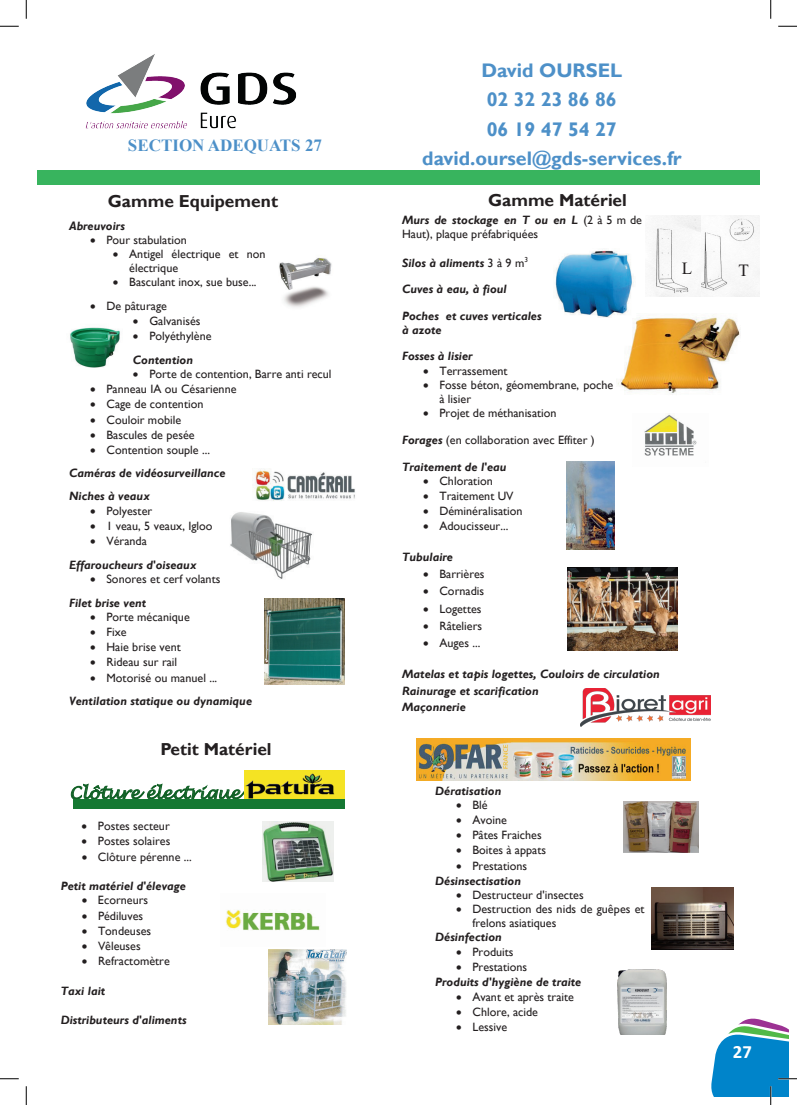
<style>
.page{position:relative;width:797px;height:1105px;background:#fff}
.page>*{position:absolute;margin:0;border:0;box-sizing:border-box;transform-origin:0 0}
.t1{font:700 19.62px/29.4px "Gill Sans";color:#4d90c8;text-align:center}
.t2{font:700 18.75px "Calibri";color:#fff}
.t3{font:700 17.38px "Gill Sans";color:#231f20}
.t4{font:italic 17px "Lucida Handwriting";color:#106025}
.t5{font:700 17px "Times New Roman";color:#4d90c8}
.t6{font:17px "Times New Roman";color:#231f20}
.t7{font:12.12px/14.1px "Gill Sans";color:#231f20}
.t8{font:italic 700 12.12px/26.4px "Gill Sans";color:#231f20}
.s1{font-weight:700;font-style:italic}
.s2{font-weight:400;font-style:normal}
</style>
<div class="page">
<div style="left:37px;top:171px;width:722px;height:14px;background:#38b45e"></div>
<img style="left:265px;top:598px;width:80px;height:86px">
<img style="left:580px;top:688px;width:131px;height:39px">
<img style="left:230px;top:512px;width:82px;height:67px">
<img style="left:70px;top:327px;width:50px;height:40px">
<img style="left:618px;top:314px;width:122px;height:79px">
<img style="left:555px;top:250px;width:80px;height:68px">
<img style="left:700px;top:215px;width:59px;height:81px">
<img style="left:651px;top:215px;width:49px;height:82px">
<img style="left:566px;top:462px;width:48px;height:88px">
<svg style="left:71px;top:783px;width:174px;height:16px"></svg>
<img style="left:245px;top:770px;width:100px;height:29px">
<div style="left:73px;top:799px;width:272px;height:10px;background:#157832"></div>
<img style="left:268px;top:950px;width:79px;height:75px">
<img style="left:254px;top:469px;width:101px;height:32px">
<img style="left:416px;top:738px;width:275px;height:42px">
<img style="left:617px;top:970px;width:50px;height:64px">
<img style="left:644px;top:414px;width:53px;height:42px">
<img style="left:263px;top:821px;width:70px;height:60px">
<img style="left:568px;top:568px;width:109px;height:82px">
<img style="left:651px;top:888px;width:82px;height:62px">
<img style="left:279px;top:257px;width:53px;height:51px">
<img style="left:85px;top:54px;width:212px;height:75px">
<img style="left:226px;top:910px;width:94px;height:21px">
<img style="left:623px;top:801px;width:75px;height:51px">
<svg style="left:0;top:25px;width:19px;height:2px"></svg>
<svg style="left:778px;top:25px;width:19px;height:2px"></svg>
<svg style="left:0;top:1078px;width:19px;height:1px"></svg>
<svg style="left:25px;top:0;width:2px;height:19px"></svg>
<svg style="left:25px;top:1086px;width:2px;height:19px"></svg>
<svg style="left:770px;top:0;width:1px;height:19px"></svg>
<svg style="left:711px;top:1018px;width:86px;height:87px"></svg>
<h3 class="t5" style="left:128px;top:133px;width:196px">SECTION ADEQUATS 27</h3>
<h3 class="t3" style="left:108px;top:191px;width:172px">Gamme Equipement</h3>
<p class="t8" style="left:69px;top:213px;width:57px">Abreuvoirs</p>
<p class="t7" style="left:90px;top:233px;width:98px">• Pour stabulation</p>
<p class="t7" style="left:129px;top:247px;width:138px;text-indent:-16px">• Antigel électrique et non électrique</p>
<p class="t7" style="left:113px;top:275px;width:145px">• Basculant inox, sue buse...</p>
<p class="t7" style="left:90px;top:299px;width:78px">• De pâturage</p>
<p class="t7" style="left:133px;top:314px;width:69px">• Galvanisés</p>
<p class="t7" style="left:133px;top:324px;width:80px;line-height:23.6px">• Polyéthylène<br><span class="s1">Contention</span></p>
<p class="t7" style="left:133px;top:367px;width:200px">• Porte de contention, Barre anti recul</p>
<p class="t7" style="left:90px;top:382px;width:148px">• Panneau IA ou Césarienne</p>
<p class="t7" style="left:90px;top:398px;width:115px">• Cage de contention</p>
<p class="t7" style="left:90px;top:413px;width:93px">• Couloir mobile</p>
<p class="t7" style="left:90px;top:428px;width:106px">• Bascules de pesée</p>
<p class="t8" style="left:69px;top:438px;width:158px;line-height:23.2px;text-indent:21px">• <span class="s2">Contention souple ...<br></span>Caméras de vidéosurveillance<br>Niches à veaux</p>
<p class="t7" style="left:90px;top:504px;width:64px">• Polyester</p>
<p class="t7" style="left:90px;top:519px;width:124px">• 1 veau, 5 veaux, Igloo</p>
<p class="t8" style="left:69px;top:529px;width:129px;line-height:23.6px;text-indent:21px">• <span class="s2">Véranda<br></span>Effaroucheurs d'oiseaux</p>
<p class="t7" style="left:69px;top:567px;width:153px;line-height:23.6px;text-indent:21px">• Sonores et cerf volants<br><span class="s1">Filet brise vent</span></p>
<p class="t7" style="left:90px;top:610px;width:101px">• Porte mécanique</p>
<p class="t7" style="left:90px;top:625px;width:38px">• Fixe</p>
<p class="t7" style="left:90px;top:640px;width:92px">• Haie brise vent</p>
<p class="t7" style="left:90px;top:655px;width:89px">• Rideau sur rail</p>
<p class="t8" style="left:69px;top:666px;width:184px;line-height:23.6px;text-indent:21px">• <span class="s2">Motorisé ou manuel ...<br></span>Ventilation statique ou dynamique</p>
<h3 class="t3" style="left:161px;top:738px;width:113px">Petit Matériel</h3>
<h3 class="t4" style="left:69px;top:783px;width:172px">Clôture électrique</h3>
<p class="t7" style="left:82px;top:819px;width:90px">• Postes secteur</p>
<p class="t7" style="left:82px;top:834px;width:90px">• Postes solaires</p>
<p class="t7" style="left:82px;top:850px;width:112px">• Clôture pérenne ...</p>
<p class="t8" style="left:61px;top:873px;width:127px">Petit matériel d'élevage</p>
<p class="t7" style="left:82px;top:893px;width:68px">• Ecorneurs</p>
<p class="t7" style="left:82px;top:909px;width:63px">• Pédiluves</p>
<p class="t7" style="left:82px;top:924px;width:71px">• Tondeuses</p>
<p class="t7" style="left:82px;top:939px;width:61px">• Vêleuses</p>
<p class="t7" style="left:82px;top:954px;width:90px">• Refractomètre</p>
<p class="t8" style="left:61px;top:978px;width:46px">Taxi lait</p>
<p class="t8" style="left:61px;top:1006px;width:127px">Distributeurs d'aliments</p>
<h1 class="t1" style="left:422px;top:56px;width:261px">David OURSEL<br>02 32 23 86 86<br>06 19 47 54 27 david.oursel@gds-services.fr</h1>
<h3 class="t3" style="left:488px;top:190px;width:140px">Gamme Matériel</h3>
<p class="t7" style="left:402px;top:213px;width:241px"><span class="s1">Murs de stockage en T ou en L</span> (2 à 5 m de<br>Haut), plaque préfabriquées</p>
<p class="t8" style="left:402px;top:250px;width:141px">Silos à aliments <span class="s2">3 à 9 m</span><sup>3<br></sup>Cuves à eau, à fioul<br>Poches et cuves verticales</p>
<p class="t8" style="left:402px;top:317px;width:72px">à azote<br>Fosses à lisier</p>
<p class="t7" style="left:423px;top:364px;width:86px">• Terrassement</p>
<p class="t7" style="left:439px;top:378px;width:175px;text-indent:-16px">• Fosse béton, géomembrane, poche à lisier</p>
<p class="t7" style="left:423px;top:406px;width:135px">• Projet de méthanisation</p>
<p class="t7" style="left:402px;top:427px;width:194px;line-height:26.4px"><span class="s1">Forages</span> (en collaboration avec Effiter )<br><span class="s1">Traitement de l'eau</span></p>
<p class="t7" style="left:423px;top:474px;width:71px">• Chloration</p>
<p class="t7" style="left:423px;top:489px;width:92px">• Traitement UV</p>
<p class="t7" style="left:423px;top:504px;width:101px">• Déminéralisation</p>
<p class="t7" style="left:423px;top:519px;width:87px">• Adoucisseur...</p>
<p class="t8" style="left:402px;top:544px;width:52px">Tubulaire</p>
<p class="t7" style="left:423px;top:567px;width:63px">• Barrières</p>
<p class="t7" style="left:423px;top:584px;width:63px">• Cornadis</p>
<p class="t7" style="left:423px;top:602px;width:60px">• Logettes</p>
<p class="t7" style="left:423px;top:619px;width:61px">• Râteliers</p>
<p class="t7" style="left:423px;top:636px;width:59px">• Auges ...</p>
<p class="t8" style="left:402px;top:666px;width:259px;line-height:16.5px">Matelas et tapis logettes, Couloirs de circulation<br>Rainurage et scarification<br>Maçonnerie</p>
<h3 class="t6" style="left:682px;top:257px;width:12px">L</h3>
<h3 class="t6" style="left:738px;top:258px;width:12px">T</h3>
<p class="t8" style="left:435px;top:778px;width:68px">Dératisation</p>
<p class="t7" style="left:456px;top:798px;width:33px">• Blé</p>
<p class="t7" style="left:456px;top:813px;width:52px">• Avoine</p>
<p class="t7" style="left:456px;top:828px;width:87px">• Pâtes Fraiches</p>
<p class="t7" style="left:456px;top:843px;width:91px">• Boites à appats</p>
<p class="t8" style="left:435px;top:858px;width:93px;line-height:15.2px;text-indent:21px">• <span class="s2">Prestations<br></span>Désinsectisation</p>
<p class="t7" style="left:456px;top:888px;width:129px">• Destructeur d'insectes</p>
<p class="t7" style="left:472px;top:902px;width:173px;text-indent:-16px">• Destruction des nids de guêpes et frelons asiatiques</p>
<p class="t8" style="left:435px;top:924px;width:68px">Désinfection</p>
<p class="t7" style="left:456px;top:945px;width:59px">• Produits</p>
<p class="t8" style="left:435px;top:960px;width:148px;line-height:15.1px;text-indent:21px">• <span class="s2">Prestations<br></span>Produits d'hygiène de traite</p>
<p class="t7" style="left:456px;top:989px;width:119px">• Avant et après traite</p>
<p class="t7" style="left:456px;top:1005px;width:83px">• Chlore, acide</p>
<p class="t7" style="left:456px;top:1020px;width:53px">• Lessive</p>
<h2 class="t2" style="left:732px;top:1040px;width:21px">27</h2>
</div>
